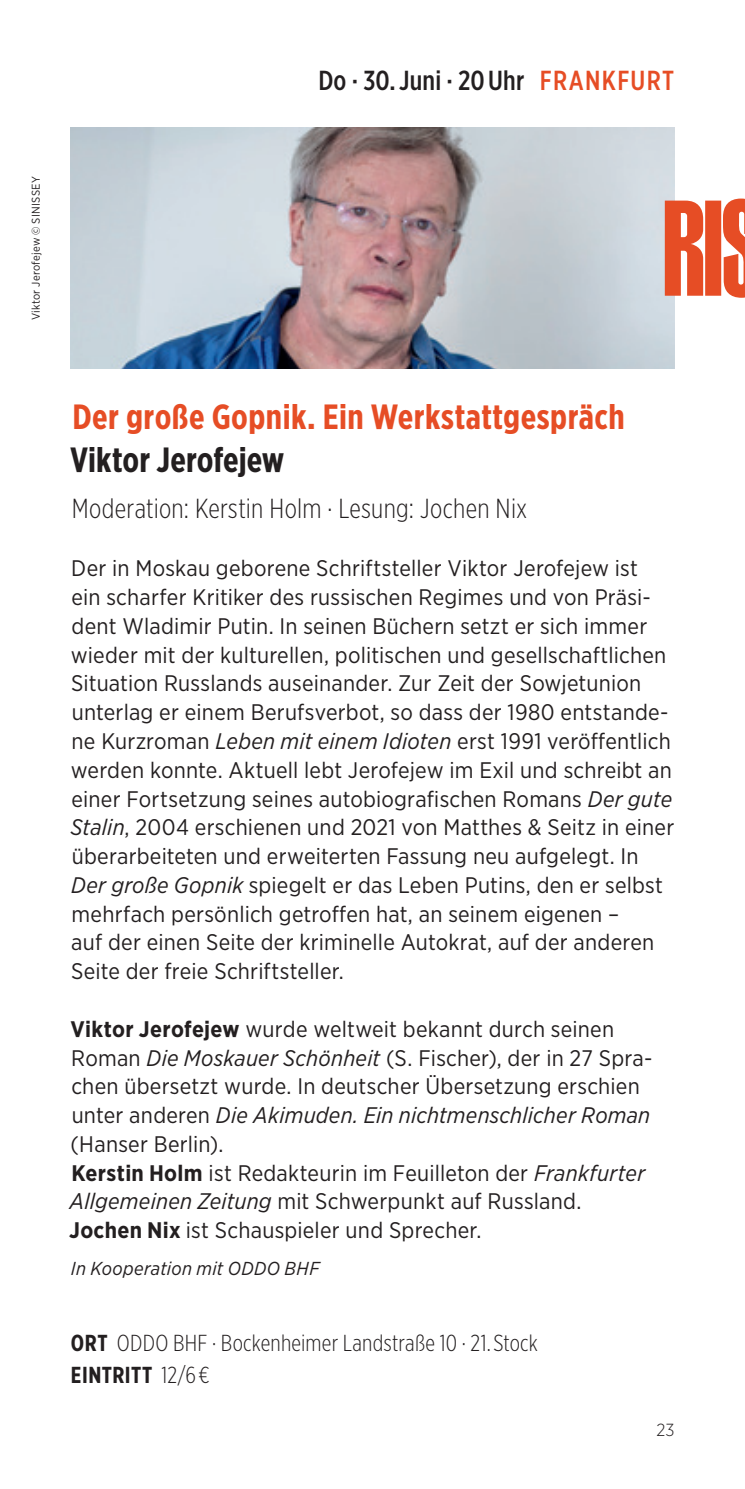
<style>
.page{position:relative;width:745px;height:1489px;background:#fff}
.page>*{position:absolute;margin:0;border:0;box-sizing:border-box;transform-origin:0 0}
.t1{font:700 35px "Gotham X Narrow";letter-spacing:.01em;color:#e64d25}
.t2{font:700 35px "Gotham X Narrow";color:#231f20}
.t3{font:300 27.5px "Gotham X Narrow";letter-spacing:.01em;color:#231f20}
.t4{font:500 27.5px "Gotham X Narrow";letter-spacing:.025em;color:#231f20}
.t5{font:300 23px/31.2px "Gotham X Narrow";letter-spacing:.01em;color:#231f20}
.t6{font:22.5px/28.8px "Gotham Narrow";letter-spacing:.01em;color:#231f20}
.t7{font:italic 18.75px "Gotham Narrow";letter-spacing:.02em;color:#231f20}
.t8{font:300 17.5px "Gotham Narrow";color:#231f20}
.t9{font:11.25px "Gotham Narrow";letter-spacing:.025em;color:#231f20}
.s1{color:#e64d25}
.s2{font-style:italic}
.s3{font-weight:700}
</style>
<div class="page">
<img style="left:71px;top:128px;width:602px;height:241px">
<svg style="left:664px;top:198px;width:80px;height:100px"></svg>
<p class="t4" style="left:318px;top:64px;width:357px">Do · 30. Juni · 20 Uhr <span class="s1">FRANKFURT</span></p>
<p class="t9" style="left:29px;top:320px;width:146px;rotate:-90deg">Viktor Jerofejew © SINISSEY</p>
<h1 class="t1" style="left:72px;top:395px;width:553px">Der große Gopnik. Ein Werkstattgespräch</h1>
<h1 class="t2" style="left:70px;top:438px;width:216px">Viktor Jerofejew</h1>
<p class="t3" style="left:72px;top:492px;width:456px">Moderation: Kerstin Holm · Lesung: Jochen Nix</p>
<p class="t6" style="left:70px;top:553px;width:605px">Der in Moskau geborene Schriftsteller Viktor Jerofejew ist<br>ein scharfer Kritiker des russischen Regimes und von Präsi&shy;dent Wladimir Putin. In seinen Büchern setzt er sich immer wieder mit der kulturellen, politischen und gesellschaftlichen Situation Russlands auseinander. Zur Zeit der Sowjetunion unterlag er einem Berufsverbot, so dass der 1980 entstande&shy;ne Kurzroman <span class="s2">Leben mit einem Idioten</span> erst 1991 veröffentlich werden konnte. Aktuell lebt Jerofejew im Exil und schreibt an einer Fortsetzung seines autobiografischen Romans <span class="s2">Der gute Stalin</span>, 2004 erschienen und 2021 von Matthes &amp; Seitz in einer überarbeiteten und erweiterten Fassung neu aufgelegt. In <span class="s2">Der große Gopnik</span> spiegelt er das Leben Putins, den er selbst mehrfach persönlich getroffen hat, an seinem eigenen –<br>auf der einen Seite der kriminelle Autokrat, auf der anderen Seite der freie Schriftsteller.</p>
<p class="t6" style="left:69px;top:1013px;width:584px"><span class="s3">Viktor Jerofejew</span> wurde weltweit bekannt durch seinen Roman <span class="s2">Die Moskauer Schönheit</span> (S. Fischer), der in 27 Spra&shy;chen übersetzt wurde. In deutscher Übersetzung erschien unter anderen <span class="s2">Die Akimuden. Ein nichtmenschlicher Roman </span>(Hanser Berlin).<br><span class="s3">Kerstin Holm</span> ist Redakteurin im Feuilleton der <span class="s2">Frankfurter Allgemeinen Zeitung</span> mit Schwerpunkt auf Russland.<br><span class="s3">Jochen Nix</span> ist Schauspieler und Sprecher.</p>
<p class="t7" style="left:71px;top:1256px;width:250px">In Kooperation mit ODDO BHF</p>
<p class="t5" style="left:71px;top:1327px;width:468px"><span class="s3">ORT</span> ODDO BHF · Bockenheimer Landstraße 10 · 21. Stock<br><span class="s3">EINTRITT</span> 12/6 €</p>
<p class="t8" style="left:656px;top:1418px;width:19px">23</p>
</div>
